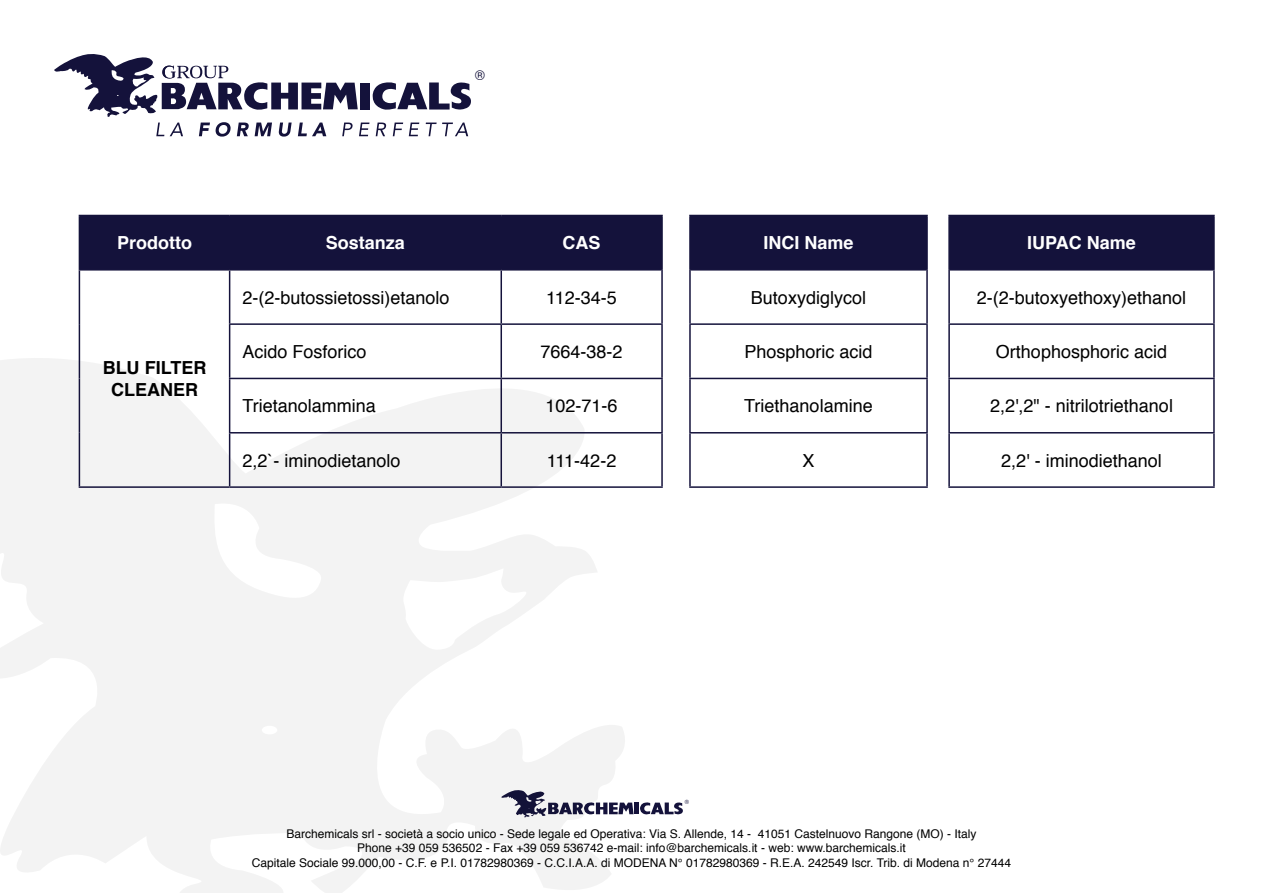
<style>
.page{position:relative;width:1263px;height:893px;background:#fff}
.page>*{position:absolute;margin:0;border:0;box-sizing:border-box;transform-origin:0 0}
.t1{font:18px "Helvetica";color:#000}
.t2{font:700 18px "Helvetica";color:#fff}
.t3{font:700 18px/21.6px "Helvetica";color:#000;text-align:center}
.t4{font:13.5px "Helvetica";color:#14123b}
.t5{font:12px/14.4px "Helvetica";color:#000;text-align:center}
.t6{font:5.85px "Helvetica";color:#14123b}
</style>
<div class="page">
<div style="left:634px;top:803px;width:5px;height:11px;background:#14123b"></div>
<svg style="left:640px;top:802px;width:43px;height:13px"></svg>
<svg style="left:0;top:347px;width:632px;height:546px;fill:#f3f3f3"></svg>
<svg style="left:54px;top:54px;width:417px;height:83px"></svg>
<div style="left:80px;top:216px;width:1133px;height:53px;background:#14123b"></div>
<hr style="left:79px;top:215px;width:151px;height:1px;background:#14123b">
<hr style="left:79px;top:216px;width:1px;height:53px;background:#14123b">
<hr style="left:230px;top:215px;width:271px;height:1px;background:#14123b">
<hr style="left:501px;top:215px;width:162px;height:1px;background:#14123b">
<hr style="left:229px;top:216px;width:1px;height:53px;background:#14123b">
<hr style="left:500px;top:216px;width:2px;height:53px;background:#14123b">
<hr style="left:661px;top:216px;width:2px;height:54px;background:#14123b">
<hr style="left:79px;top:269px;width:151px;height:2px;background:#14123b">
<hr style="left:79px;top:271px;width:1px;height:53px;background:#14123b">
<hr style="left:79px;top:324px;width:1px;height:54px;background:#14123b">
<hr style="left:79px;top:378px;width:1px;height:55px;background:#14123b">
<hr style="left:79px;top:433px;width:1px;height:53px;background:#14123b">
<hr style="left:79px;top:486px;width:151px;height:2px;background:#14123b">
<hr style="left:230px;top:269px;width:271px;height:2px;background:#14123b">
<hr style="left:501px;top:269px;width:160px;height:2px;background:#14123b">
<hr style="left:229px;top:271px;width:1px;height:52px;background:#14123b">
<hr style="left:500px;top:271px;width:2px;height:52px;background:#14123b">
<hr style="left:661px;top:270px;width:2px;height:53px;background:#14123b">
<hr style="left:229px;top:323px;width:272px;height:2px;background:#14123b">
<hr style="left:229px;top:325px;width:1px;height:53px;background:#14123b">
<hr style="left:501px;top:323px;width:162px;height:2px;background:#14123b">
<hr style="left:500px;top:325px;width:2px;height:53px;background:#14123b">
<hr style="left:661px;top:325px;width:2px;height:53px;background:#14123b">
<hr style="left:229px;top:378px;width:272px;height:1px;background:#14123b">
<hr style="left:229px;top:379px;width:1px;height:53px;background:#14123b">
<hr style="left:501px;top:378px;width:162px;height:1px;background:#14123b">
<hr style="left:500px;top:379px;width:2px;height:53px;background:#14123b">
<hr style="left:661px;top:379px;width:2px;height:53px;background:#14123b">
<hr style="left:229px;top:432px;width:272px;height:1px;background:#14123b">
<hr style="left:229px;top:433px;width:1px;height:53px;background:#14123b">
<hr style="left:501px;top:432px;width:162px;height:1px;background:#14123b">
<hr style="left:500px;top:433px;width:2px;height:53px;background:#14123b">
<hr style="left:661px;top:433px;width:2px;height:53px;background:#14123b">
<hr style="left:230px;top:486px;width:271px;height:2px;background:#14123b">
<hr style="left:501px;top:486px;width:162px;height:2px;background:#14123b">
<hr style="left:689px;top:215px;width:239px;height:1px;background:#14123b">
<hr style="left:691px;top:269px;width:235px;height:2px;background:#14123b">
<hr style="left:689px;top:216px;width:2px;height:54px;background:#14123b">
<hr style="left:926px;top:216px;width:2px;height:54px;background:#14123b">
<hr style="left:689px;top:270px;width:2px;height:53px;background:#14123b">
<hr style="left:926px;top:270px;width:2px;height:53px;background:#14123b">
<hr style="left:689px;top:323px;width:239px;height:2px;background:#14123b">
<hr style="left:689px;top:325px;width:2px;height:53px;background:#14123b">
<hr style="left:926px;top:325px;width:2px;height:53px;background:#14123b">
<hr style="left:689px;top:378px;width:239px;height:1px;background:#14123b">
<hr style="left:689px;top:379px;width:2px;height:53px;background:#14123b">
<hr style="left:926px;top:379px;width:2px;height:53px;background:#14123b">
<hr style="left:689px;top:432px;width:239px;height:1px;background:#14123b">
<hr style="left:689px;top:433px;width:2px;height:53px;background:#14123b">
<hr style="left:926px;top:433px;width:2px;height:53px;background:#14123b">
<hr style="left:689px;top:486px;width:239px;height:2px;background:#14123b">
<hr style="left:948px;top:215px;width:267px;height:1px;background:#14123b">
<hr style="left:1213px;top:216px;width:2px;height:53px;background:#14123b">
<hr style="left:950px;top:269px;width:265px;height:2px;background:#14123b">
<hr style="left:948px;top:216px;width:2px;height:54px;background:#14123b">
<hr style="left:948px;top:270px;width:2px;height:53px;background:#14123b">
<hr style="left:1213px;top:271px;width:2px;height:52px;background:#14123b">
<hr style="left:948px;top:323px;width:267px;height:2px;background:#14123b">
<hr style="left:948px;top:325px;width:2px;height:53px;background:#14123b">
<hr style="left:1213px;top:325px;width:2px;height:53px;background:#14123b">
<hr style="left:948px;top:378px;width:267px;height:1px;background:#14123b">
<hr style="left:948px;top:379px;width:2px;height:53px;background:#14123b">
<hr style="left:1213px;top:379px;width:2px;height:53px;background:#14123b">
<hr style="left:948px;top:432px;width:267px;height:1px;background:#14123b">
<hr style="left:948px;top:433px;width:2px;height:53px;background:#14123b">
<hr style="left:1213px;top:433px;width:2px;height:53px;background:#14123b">
<hr style="left:948px;top:486px;width:267px;height:2px;background:#14123b">
<p class="t4" style="left:475px;top:65px;width:11px">®</p>
<h1 class="t2" style="left:117px;top:229px;width:76px">Prodotto</h1>
<h1 class="t2" style="left:326px;top:229px;width:81px">Sostanza</h1>
<h1 class="t2" style="left:563px;top:229px;width:39px">CAS</h1>
<h1 class="t2" style="left:763px;top:229px;width:92px">INCI Name</h1>
<h1 class="t2" style="left:1027px;top:229px;width:110px">IUPAC Name</h1>
<h1 class="t3" style="left:103px;top:357px;width:105px">BLU FILTER<br>CLEANER</h1>
<h1 class="t1" style="left:242px;top:284px;width:209px">2-(2-butossietossi)etanolo</h1>
<h1 class="t1" style="left:546px;top:284px;width:72px">112-34-5</h1>
<h1 class="t1" style="left:751px;top:284px;width:117px">Butoxydiglycol</h1>
<h1 class="t1" style="left:977px;top:284px;width:211px">2-(2-butoxyethoxy)ethanol</h1>
<h1 class="t1" style="left:242px;top:338px;width:126px">Acido Fosforico</h1>
<h1 class="t1" style="left:541px;top:338px;width:84px">7664-38-2</h1>
<h1 class="t1" style="left:744px;top:338px;width:130px">Phosphoric acid</h1>
<h1 class="t1" style="left:996px;top:338px;width:173px">Orthophosphoric acid</h1>
<h1 class="t1" style="left:242px;top:392px;width:135px">Trietanolammina</h1>
<h1 class="t1" style="left:546px;top:392px;width:74px">102-71-6</h1>
<h1 class="t1" style="left:744px;top:392px;width:130px">Triethanolamine</h1>
<h1 class="t1" style="left:990px;top:392px;width:184px">2,2',2" - nitrilotriethanol</h1>
<h1 class="t1" style="left:242px;top:446px;width:160px">2,2`- iminodietanolo</h1>
<h1 class="t1" style="left:547px;top:446px;width:71px">111-42-2</h1>
<h1 class="t1" style="left:802px;top:446px;width:14px">X</h1>
<h1 class="t1" style="left:1001px;top:446px;width:162px">2,2' - iminodiethanol</h1>
<p class="t6" style="left:685px;top:797px;width:6px">®</p>
<p class="t5" style="left:252px;top:827px;width:761px">Barchemicals srl - società a socio unico - Sede legale ed Operativa: Via S. Allende, 14 - 41051 Castelnuovo Rangone (MO) - Italy<br>Phone +39 059 536502 - Fax +39 059 536742 e-mail: info@barchemicals.it - web: www.barchemicals.it<br>Capitale Sociale 99.000,00 - C.F. e P.I. 01782980369 - C.C.I.A.A. di MODENA N° 01782980369 - R.E.A. 242549 Iscr. Trib. di Modena n° 27444</p>
</div>
